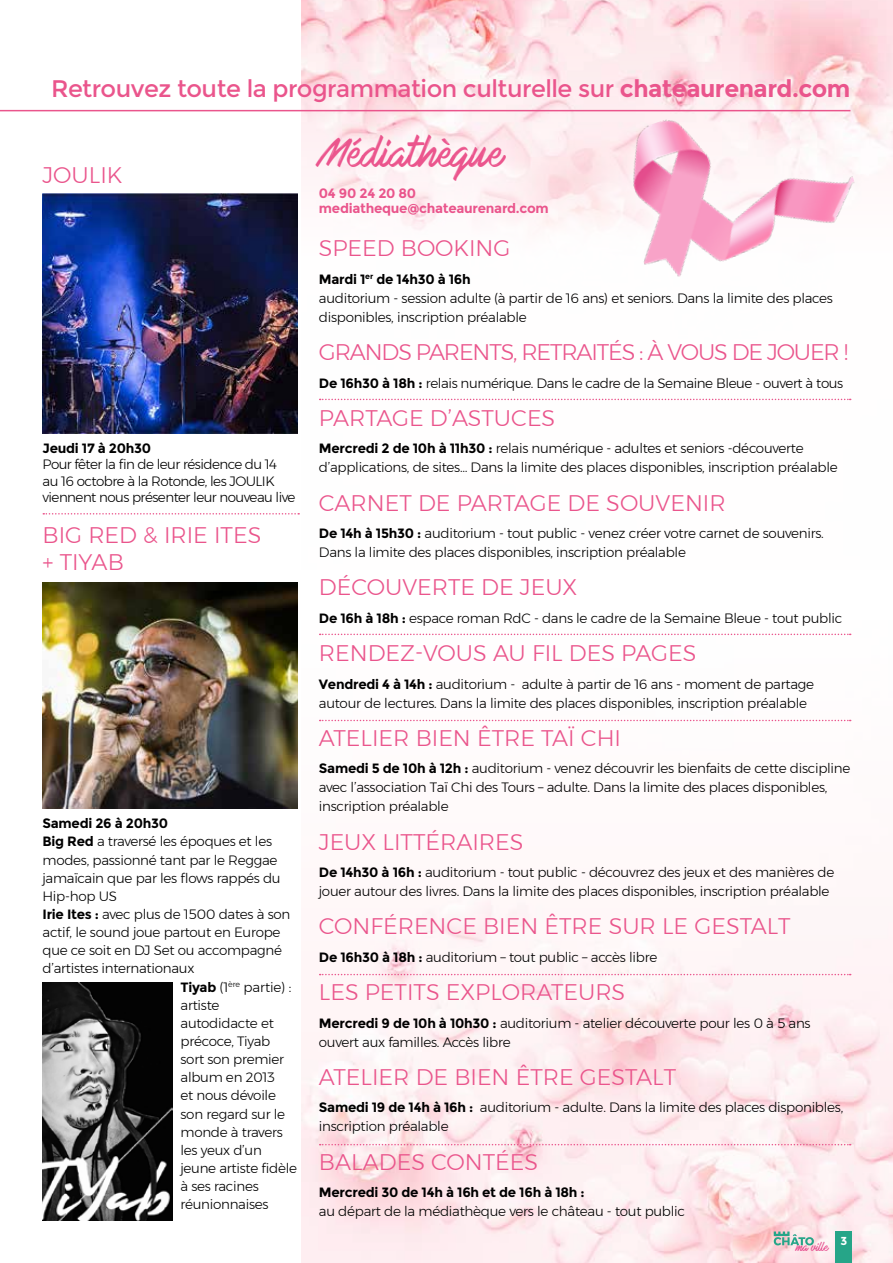
<style>
.page{position:relative;width:893px;height:1263px;background:#fff}
.page>*{position:absolute;margin:0;border:0;box-sizing:border-box;transform-origin:0 0}
.t1{font:36px "Mark My Words";color:#eb558d}
.t2{font:24px "Montserrat";letter-spacing:-.02em;color:#ea558c}
.t3{font:300 22.5px/27px "Montserrat";color:#ea558c}
.t4{font:300 22.5px "Montserrat";letter-spacing:-.05em;color:#ea558c}
.t5{font:300 13.5px/19px "Montserrat";letter-spacing:-.02em;color:#000}
.t6{font:300 13.5px/16.2px "Montserrat";letter-spacing:-.04em;color:#000}
.t7{font:700 13.5px "Montserrat";letter-spacing:-.02em;color:#000}
.t8{font:700 13.5px/15px "Montserrat";letter-spacing:-.02em;color:#ea558c}
.t9{font:10.35px "Mark My Words";color:#e64e8f}
.s1{font-weight:700}
</style>
<div class="page">
<img style="left:302px;top:633px;width:591px;height:630px">
<img style="left:302px;top:0;width:591px;height:401px">
<hr style="left:0;top:110px;width:850px;height:1px;background:#ea558c">
<svg style="left:43px;top:513px;width:256px;height:1px"></svg>
<img style="left:42px;top:194px;width:256px;height:240px">
<img style="left:43px;top:583px;width:255px;height:226px">
<img style="left:43px;top:982px;width:130px;height:238px">
<svg style="left:320px;top:399px;width:531px;height:1px"></svg>
<svg style="left:320px;top:634px;width:531px;height:1px"></svg>
<svg style="left:320px;top:720px;width:531px;height:1px"></svg>
<svg style="left:320px;top:1144px;width:531px;height:1px"></svg>
<svg style="left:320px;top:974px;width:531px;height:1px"></svg>
<img style="left:604px;top:70px;width:262px;height:216px">
<svg style="left:774px;top:1231px;width:40px;height:14px"></svg>
<div style="left:836px;top:1231px;width:16px;height:32px;background:#26a588"></div>
<h2 class="t2" style="left:51px;top:75px;width:801px">Retrouvez toute la programmation culturelle sur <span class="s1">chateaurenard.com</span></h2>
<h1 class="t1" style="left:319px;top:134px;width:186px">Médiathèque</h1>
<h3 class="t3" style="left:43px;top:161px;width:82px">JOULIK</h3>
<p class="t7" style="left:43px;top:440px;width:110px">Jeudi 17 à 20h30</p>
<p class="t6" style="left:43px;top:456px;width:254px">Pour fêter la fin de leur résidence du 14 au 16 octobre à la Rotonde, les JOULIK viennent nous présenter leur nouveau live</p>
<h3 class="t3" style="left:43px;top:521px;width:220px">BIG RED &amp; IRIE ITES + TIYAB</h3>
<p class="t7" style="left:43px;top:815px;width:127px">Samedi 26 à 20h30</p>
<p class="t5" style="left:43px;top:832px;width:231px"><span class="s1">Big Red</span> a traversé les époques et les</p>
<p class="t5" style="left:43px;top:850px;width:236px">modes, passionné tant par le Reggae</p>
<p class="t5" style="left:43px;top:868px;width:240px">jamaïcain que par les flows rappés du</p>
<p class="t5" style="left:43px;top:886px;width:76px">Hip-hop US</p>
<p class="t5" style="left:43px;top:904px;width:249px"><span class="s1">Irie Ites :</span> avec plus de 1500 dates à son</p>
<p class="t5" style="left:43px;top:922px;width:240px">actif, le sound joue partout en Europe</p>
<p class="t5" style="left:43px;top:941px;width:241px">que ce soit en DJ Set ou accompagné</p>
<p class="t5" style="left:43px;top:959px;width:153px">d’artistes internationaux</p>
<p class="t5" style="left:181px;top:977px;width:112px"><span class="s1">Tiyab</span> (1<sup>ère</sup> partie) :</p>
<p class="t5" style="left:181px;top:995px;width:40px">artiste</p>
<p class="t5" style="left:181px;top:1013px;width:95px">autodidacte et</p>
<p class="t5" style="left:181px;top:1031px;width:91px">précoce, Tiyab</p>
<p class="t5" style="left:181px;top:1050px;width:105px">sort son premier</p>
<p class="t5" style="left:181px;top:1068px;width:96px">album en 2013</p>
<p class="t5" style="left:181px;top:1086px;width:97px">et nous dévoile</p>
<p class="t5" style="left:181px;top:1104px;width:106px">son regard sur le</p>
<p class="t5" style="left:181px;top:1122px;width:104px">monde à travers</p>
<p class="t5" style="left:181px;top:1140px;width:83px">les yeux d’un</p>
<p class="t5" style="left:181px;top:1158px;width:118px">jeune artiste fidèle</p>
<p class="t5" style="left:181px;top:1177px;width:80px">à ses racines</p>
<p class="t5" style="left:181px;top:1195px;width:90px">réunionnaises</p>
<p class="t8" style="left:319px;top:186px;width:231px">04 90 24 20 80 mediatheque@chateaurenard.com</p>
<h3 class="t3" style="left:319px;top:235px;width:193px">SPEED BOOKING</h3>
<p class="t5" style="left:319px;top:269px;width:516px"><span class="s1">Mardi 1</span><sup>er</sup> <span class="s1">de 14h30 à 16h<br></span>auditorium - session adulte (à partir de 16 ans) et seniors. Dans la limite des places disponibles, inscription préalable</p>
<h3 class="t4" style="left:319px;top:335px;width:531px">GRANDS PARENTS, RETRAITÉS : À VOUS DE JOUER !</h3>
<p class="t5" style="left:319px;top:373px;width:526px"><span class="s1">De 16h30 à 18h :</span> relais numérique. Dans le cadre de la Semaine Bleue - ouvert à tous</p>
<h3 class="t3" style="left:319px;top:404px;width:238px">PARTAGE D’ASTUCES</h3>
<p class="t5" style="left:319px;top:439px;width:520px"><span class="s1">Mercredi 2 de 10h à 11h30 :</span> relais numérique - adultes et seniors -découverte d’applications, de sites… Dans la limite des places disponibles, inscription préalable</p>
<h3 class="t3" style="left:319px;top:489px;width:408px">CARNET DE PARTAGE DE SOUVENIR</h3>
<p class="t5" style="left:319px;top:524px;width:506px"><span class="s1">De 14h à 15h30 :</span> auditorium - tout public - venez créer votre carnet de souvenirs.<br>Dans la limite des places disponibles, inscription préalable</p>
<h3 class="t3" style="left:319px;top:574px;width:260px">DÉCOUVERTE DE JEUX</h3>
<p class="t5" style="left:319px;top:608px;width:525px"><span class="s1">De 16h à 18h :</span> espace roman RdC - dans le cadre de la Semaine Bleue - tout public</p>
<h3 class="t3" style="left:319px;top:639px;width:379px">RENDEZ-VOUS AU FIL DES PAGES</h3>
<p class="t5" style="left:319px;top:674px;width:497px"><span class="s1">Vendredi 4 à 14h :</span> auditorium - adulte à partir de 16 ans - moment de partage autour de lectures. Dans la limite des places disponibles, inscription préalable</p>
<h3 class="t3" style="left:319px;top:724px;width:304px">ATELIER BIEN ÊTRE TAÏ CHI</h3>
<p class="t5" style="left:319px;top:759px;width:533px"><span class="s1">Samedi 5 de 10h à 12h :</span> auditorium - venez découvrir les bienfaits de cette discipline avec l’association Taï Chi des Tours – adulte. Dans la limite des places disponibles, inscription préalable</p>
<h3 class="t3" style="left:319px;top:828px;width:206px">JEUX LITTÉRAIRES</h3>
<p class="t5" style="left:319px;top:863px;width:517px"><span class="s1">De 14h30 à 16h :</span> auditorium - tout public - découvrez des jeux et des manières de jouer autour des livres. Dans la limite des places disponibles, inscription préalable</p>
<h3 class="t3" style="left:319px;top:913px;width:473px">CONFÉRENCE BIEN ÊTRE SUR LE GESTALT</h3>
<p class="t5" style="left:319px;top:947px;width:340px"><span class="s1">De 16h30 à 18h :</span> auditorium – tout public – accès libre</p>
<h3 class="t3" style="left:319px;top:978px;width:308px">LES PETITS EXPLORATEURS</h3>
<p class="t5" style="left:319px;top:1013px;width:493px"><span class="s1">Mercredi 9 de 10h à 10h30 :</span> auditorium - atelier découverte pour les 0 à 5 ans ouvert aux familles. Accès libre</p>
<h3 class="t3" style="left:319px;top:1063px;width:359px">ATELIER DE BIEN ÊTRE GESTALT</h3>
<p class="t5" style="left:319px;top:1098px;width:526px"><span class="s1">Samedi 19 de 14h à 16h :</span> auditorium - adulte. Dans la limite des places disponibles, inscription préalable</p>
<h3 class="t3" style="left:319px;top:1148px;width:221px">BALADES CONTÉES</h3>
<p class="t7" style="left:319px;top:1184px;width:267px">Mercredi 30 de 14h à 16h et de 16h à 18h :</p>
<p class="t5" style="left:319px;top:1202px;width:368px">au départ de la médiathèque vers le château - tout public</p>
<p class="t9" style="left:796px;top:1241px;width:52px">ma ville <sup>3</sup></p>
</div>
